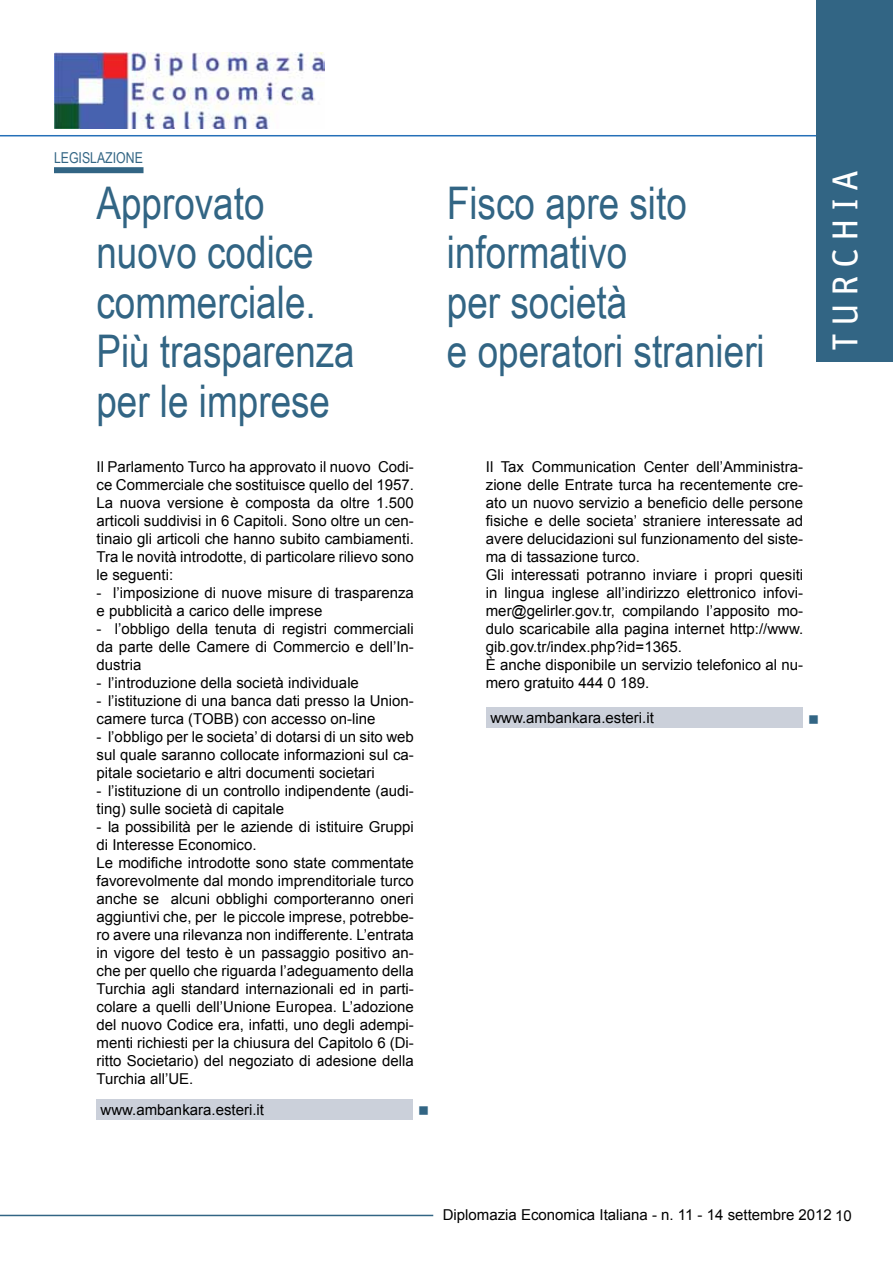
<style>
.page{position:relative;width:893px;height:1263px;background:#fff}
.page>*{position:absolute;margin:0;border:0;box-sizing:border-box;transform-origin:0 0}
.t1{font:45px/49.5px "Arial Narrow";color:#326584}
.t2{font:36px "Unit";letter-spacing:.2em;color:#fff}
.t3{font:15px/18px "Arial";color:#000}
.t4{font:15px "Arial Narrow";color:#326584}
</style>
<div class="page">
<hr style="left:0;top:135px;width:893px;height:1px;background:#2570b8">
<img style="left:54px;top:53px;width:271px;height:76px">
<div style="left:816px;top:0;width:77px;height:361px;background:#326584"></div>
<hr style="left:0;top:1215px;width:433px;height:1px;background:#326584">
<div style="left:54px;top:167px;width:90px;height:6px;background:#326584"></div>
<div style="left:96px;top:1099px;width:317px;height:20px;background:#cbd0da"></div>
<div style="left:486px;top:707px;width:316px;height:21px;background:#cbd0da"></div>
<p class="t4" style="left:54px;top:149px;width:90px">LEGISLAZIONE</p>
<h1 class="t1" style="left:96px;top:178px;width:260px">Approvato nuovo codice commerciale.<br>Più trasparenza per le imprese</h1>
<p class="t3" style="left:97px;top:458px;width:319px;text-align:justify">Il Parlamento Turco ha approvato il nuovo Codi&shy;ce Commerciale che sostituisce quello del 1957.<br>La nuova versione è composta da oltre 1.500 articoli suddivisi in 6 Capitoli. Sono oltre un cen&shy;tinaio gli articoli che hanno subito cambiamenti.<br>Tra le novità introdotte, di particolare rilievo sono le seguenti:</p>
<p class="t3" style="left:97px;top:584px;width:319px">- l’imposizione di nuove misure di trasparenza e pubblicità a carico delle imprese</p>
<p class="t3" style="left:97px;top:620px;width:319px;text-align:justify">- l’obbligo della tenuta di registri commerciali da parte delle Camere di Commercio e dell’In&shy;dustria</p>
<p class="t3" style="left:97px;top:674px;width:264px">- l’introduzione della società individuale</p>
<p class="t3" style="left:97px;top:692px;width:319px">- l’istituzione di una banca dati presso la Union&shy;camere turca (TOBB) con accesso on-line</p>
<p class="t3" style="left:97px;top:728px;width:319px;text-align:justify">- l’obbligo per le societa’ di dotarsi di un sito web sul quale saranno collocate informazioni sul ca&shy;pitale societario e altri documenti societari</p>
<p class="t3" style="left:97px;top:782px;width:319px">- l’istituzione di un controllo indipendente (audi&shy;ting) sulle società di capitale</p>
<p class="t3" style="left:97px;top:818px;width:319px">- la possibilità per le aziende di istituire Gruppi di Interesse Economico.<br>Le modifiche introdotte sono state commentate favorevolmente dal mondo imprenditoriale turco anche se alcuni obblighi comporteranno oneri aggiuntivi che, per le piccole imprese, potrebbe&shy;ro avere una rilevanza non indifferente. L’entrata in vigore del testo è un passaggio positivo an&shy;che per quello che riguarda l’adeguamento della Turchia agli standard internazionali ed in parti&shy;colare a quelli dell’Unione Europea. L’adozione del nuovo Codice era, infatti, uno degli adempi&shy;menti richiesti per la chiusura del Capitolo 6 (Di&shy;ritto Societario) del negoziato di adesione della Turchia all’UE.</p>
<p class="t3" style="left:101px;top:1100px;width:165px">www.ambankara.esteri.it</p>
<h1 class="t1" style="left:447px;top:178px;width:319px">Fisco apre sito informativo<br>per società<br>e operatori stranieri</h1>
<h2 class="t2" style="left:824px;top:351px;width:182px;rotate:-90deg">TUR CHIA</h2>
<p class="t3" style="left:486px;top:458px;width:319px">Il Tax Communication Center dell’Amministra&shy;zione delle Entrate turca ha recentemente cre&shy;ato un nuovo servizio a beneficio delle persone fisiche e delle societa’ straniere interessate ad avere delucidazioni sul funzionamento del siste&shy;ma di tassazione turco.<br>Gli interessati potranno inviare i propri quesiti in lingua inglese all’indirizzo elettronico infovi&shy;mer@gelirler.gov.tr, compilando l’apposito mo&shy;dulo scaricabile alla pagina internet http://www. gib.gov.tr/index.php?id=1365.<br>è anche disponibile un servizio telefonico al nu&shy;mero gratuito 444 0 189.</p>
<p class="t3" style="left:490px;top:709px;width:165px">www.ambankara.esteri.it</p>
<p class="t3" style="left:443px;top:1205px;width:411px">Diplomazia Economica Italiana - n. 11 - 14 settembre 2012 10</p>
</div>
